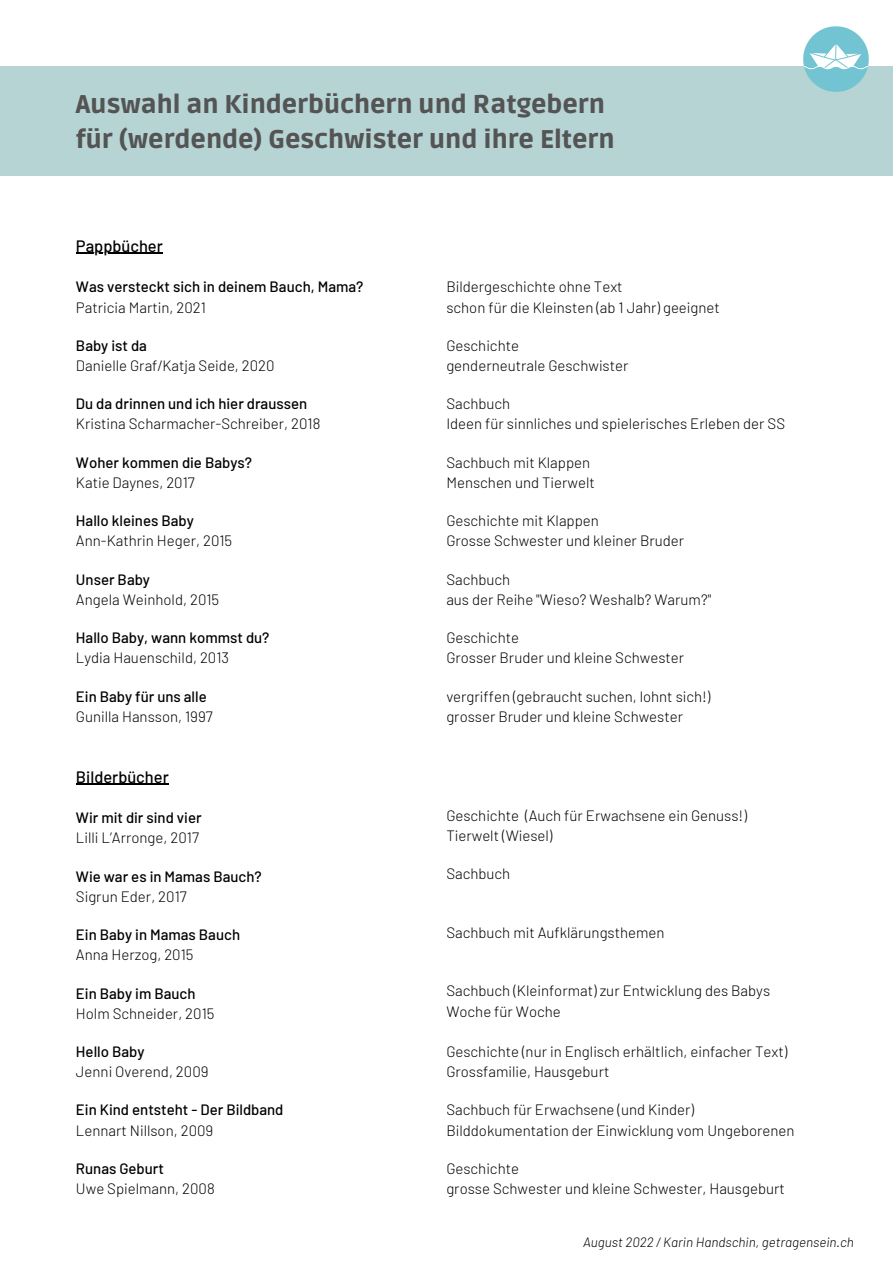
<style>
.page{position:relative;width:893px;height:1264px;background:#fff}
.page>*{position:absolute;margin:0;border:0;box-sizing:border-box;transform-origin:0 0}
.t1{font:900 25.5px "Ruda";color:#545454}
.t2{font:500 16.5px "Barlow";color:#000}
.t3{font:300 15px/20.2px "Barlow";color:#000}
.t4{font:500 15px "Barlow";color:#000}
.t5{font:italic 300 13.5px "Barlow";color:#000}
</style>
<div class="page">
<div style="left:0;top:66px;width:892px;height:110px;background:#b7d4d5"></div>
<img style="left:803px;top:26px;width:65px;height:66px">
<hr style="left:76px;top:253px;width:87px;height:1px;background:#000">
<hr style="left:76px;top:783px;width:93px;height:1px;background:#000">
<p class="t1" style="left:76px;top:90px;width:530px">Auswahl an Kinderbüchern und Ratgebern</p>
<p class="t1" style="left:76px;top:125px;width:540px">für (werdende) Geschwister und ihre Eltern</p>
<p class="t2" style="left:76px;top:235px;width:88px">Pappbücher</p>
<p class="t4" style="left:76px;top:277px;width:289px">Was versteckt sich in deinem Bauch, Mama?</p>
<p class="t3" style="left:76px;top:296px;width:131px">Patricia Martin, 2021</p>
<p class="t4" style="left:76px;top:336px;width:72px">Baby ist da</p>
<p class="t3" style="left:76px;top:355px;width:200px">Danielle Graf/Katja Seide, 2020</p>
<p class="t4" style="left:76px;top:394px;width:233px">Du da drinnen und ich hier draussen</p>
<p class="t3" style="left:76px;top:413px;width:246px">Kristina Scharmacher-Schreiber, 2018</p>
<p class="t4" style="left:76px;top:452px;width:177px">Woher kommen die Babys?</p>
<p class="t3" style="left:76px;top:472px;width:120px">Katie Daynes, 2017</p>
<p class="t4" style="left:76px;top:511px;width:119px">Hallo kleines Baby</p>
<p class="t3" style="left:76px;top:530px;width:158px">Ann-Kathrin Heger, 2015</p>
<p class="t4" style="left:76px;top:569px;width:76px">Unser Baby</p>
<p class="t3" style="left:76px;top:588px;width:145px">Angela Weinhold, 2015</p>
<p class="t4" style="left:76px;top:628px;width:195px">Hallo Baby, wann kommst du?</p>
<p class="t3" style="left:76px;top:647px;width:155px">Lydia Hauenschild, 2013</p>
<p class="t4" style="left:76px;top:686px;width:132px">Ein Baby für uns alle</p>
<p class="t3" style="left:76px;top:705px;width:138px">Gunilla Hansson, 1997</p>
<p class="t2" style="left:76px;top:766px;width:94px">Bilderbücher</p>
<p class="t4" style="left:76px;top:808px;width:127px">Wir mit dir sind vier</p>
<p class="t3" style="left:76px;top:827px;width:125px">Lilli L’Arronge, 2017</p>
<p class="t4" style="left:76px;top:866px;width:187px">Wie war es in Mamas Bauch?</p>
<p class="t3" style="left:76px;top:885px;width:112px">Sigrun Eder, 2017</p>
<p class="t4" style="left:76px;top:925px;width:166px">Ein Baby in Mamas Bauch</p>
<p class="t3" style="left:76px;top:944px;width:119px">Anna Herzog, 2015</p>
<p class="t4" style="left:76px;top:983px;width:121px">Ein Baby im Bauch</p>
<p class="t3" style="left:76px;top:1002px;width:140px">Holm Schneider, 2015</p>
<p class="t4" style="left:76px;top:1041px;width:70px">Hello Baby</p>
<p class="t3" style="left:76px;top:1061px;width:134px">Jenni Overend, 2009</p>
<p class="t4" style="left:76px;top:1100px;width:209px">Ein Kind entsteht - Der Bildband</p>
<p class="t3" style="left:76px;top:1119px;width:139px">Lennart Nillson, 2009</p>
<p class="t4" style="left:76px;top:1158px;width:89px">Runas Geburt</p>
<p class="t3" style="left:76px;top:1177px;width:140px">Uwe Spielmann, 2008</p>
<p class="t3" style="left:446px;top:276px;width:178px">Bildergeschichte ohne Text</p>
<p class="t3" style="left:446px;top:296px;width:275px">schon für die Kleinsten (ab 1 Jahr) geeignet</p>
<p class="t3" style="left:446px;top:334px;width:74px">Geschichte</p>
<p class="t3" style="left:446px;top:355px;width:184px">genderneutrale Geschwister</p>
<p class="t3" style="left:446px;top:393px;width:65px">Sachbuch</p>
<p class="t3" style="left:446px;top:413px;width:340px">Ideen für sinnliches und spielerisches Erleben der SS</p>
<p class="t3" style="left:446px;top:451px;width:145px">Sachbuch mit Klappen</p>
<p class="t3" style="left:446px;top:472px;width:150px">Menschen und Tierwelt</p>
<p class="t3" style="left:446px;top:510px;width:154px">Geschichte mit Klappen</p>
<p class="t3" style="left:446px;top:530px;width:239px">Grosse Schwester und kleiner Bruder</p>
<p class="t3" style="left:446px;top:568px;width:65px">Sachbuch</p>
<p class="t3" style="left:446px;top:588px;width:266px">aus der Reihe "Wieso? Weshalb? Warum?"</p>
<p class="t3" style="left:446px;top:627px;width:74px">Geschichte</p>
<p class="t3" style="left:446px;top:647px;width:239px">Grosser Bruder und kleine Schwester</p>
<p class="t3" style="left:446px;top:685px;width:266px">vergriffen (gebraucht suchen, lohnt sich!)</p>
<p class="t3" style="left:446px;top:705px;width:238px">grosser Bruder und kleine Schwester</p>
<p class="t3" style="left:446px;top:804px;width:302px">Geschichte (Auch für Erwachsene ein Genuss!)</p>
<p class="t3" style="left:446px;top:825px;width:108px">Tierwelt (Wiesel)</p>
<p class="t3" style="left:446px;top:863px;width:65px">Sachbuch</p>
<p class="t3" style="left:446px;top:921px;width:220px">Sachbuch mit Aufklärungsthemen</p>
<p class="t3" style="left:446px;top:980px;width:325px">Sachbuch (Kleinformat) zur Entwicklung des Babys<br>Woche fü r Woche</p>
<p class="t3" style="left:446px;top:1040px;width:342px">Geschichte (nur in Englisch erhältlich, einfacher Text)</p>
<p class="t3" style="left:446px;top:1061px;width:164px">Grossfamilie, Hausgeburt</p>
<p class="t3" style="left:446px;top:1099px;width:350px">Sachbuch für Erwachsene (und Kinder)<br>Bilddokumentation der Einwicklung vom Ungeborenen</p>
<p class="t3" style="left:446px;top:1157px;width:74px">Geschichte</p>
<p class="t3" style="left:446px;top:1177px;width:340px">grosse Schwester und kleine Schwester, Hausgeburt</p>
<p class="t5" style="left:583px;top:1233px;width:272px">August 2022 / Karin Handschin, getragensein.ch</p>
</div>
